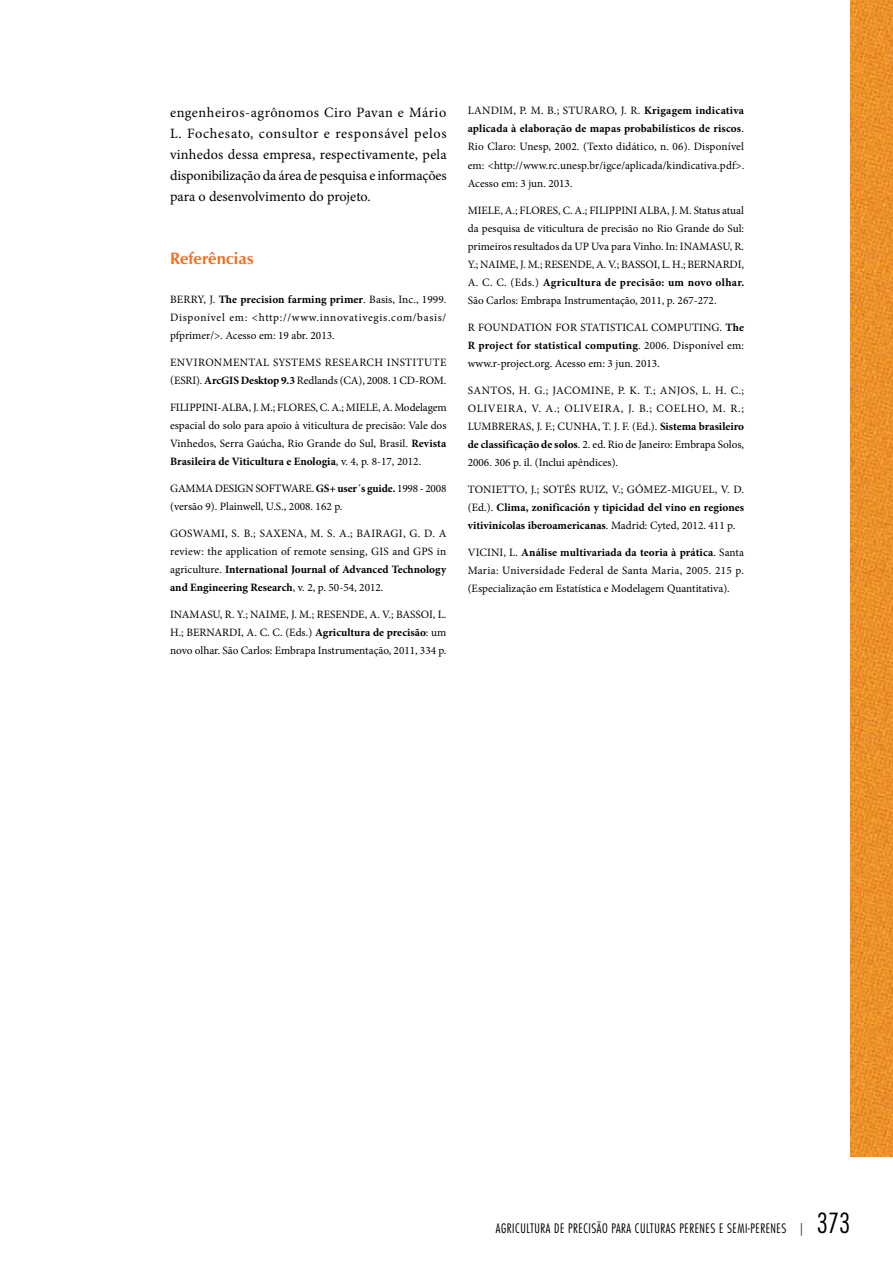
<style>
.page{position:relative;width:893px;height:1263px;background:#fff}
.page>*{position:absolute;margin:0;border:0;box-sizing:border-box;transform-origin:0 0}
.t1{font:700 16.5px "Zapf Humanist 601 BT";color:#f36f21}
.t2{font:14.25px/21px "Minion Pro";letter-spacing:-.005em;color:#000;text-align:justify}
.t3{font:300 condensed 12.75px "Futura";letter-spacing:.04em;color:#000}
.t4{font:11.25px/18px "Minion Pro";color:#000;text-align:justify}
.t5{font:700 11.25px/18px "Minion Pro";color:#000;text-align:justify}
.s1{font-weight:700}
.s2{font-weight:400}
.s3{font-size:27px}
</style>
<div class="page">
<img style="left:850px;top:0;width:43px;height:1157px">
<p class="t2" style="left:170px;top:102px;width:278px">engenheiros-agrônomos Ciro Pavan e Mário L. Fochesato, consultor e responsável pelos vinhedos dessa empresa, respectivamente, pela disponibilização da área de pesquisa e informações para o desenvolvimento do projeto.</p>
<h1 class="t1" style="left:170px;top:248px;width:85px">Referências</h1>
<p class="t4" style="left:170px;top:290px;width:15px">Berry</p>
<p class="t4" style="left:170px;top:290px;width:278px;text-indent:33px">, J. <span class="s1">The precision farming primer</span>. Basis, Inc., 1999.<br>Disponível em: &lt;http://www.innovativegis.com/basis/ pfprimer/&gt;. Acesso em: 19 abr. 2013.</p>
<p class="t4" style="left:170px;top:353px;width:15px">Enviro</p>
<p class="t4" style="left:214px;top:353px;width:18px">Nmental</p>
<p class="t4" style="left:273px;top:353px;width:14px">Systems</p>
<p class="t4" style="left:325px;top:353px;width:16px">Research</p>
<p class="t4" style="left:170px;top:353px;width:278px;text-indent:217px">Institute<br>(ESRI). <span class="s1">ArcGIS Desktop 9.3</span> Redlands (CA), 2008. 1 CD-ROM.</p>
<p class="t4" style="left:170px;top:398px;width:278px">FILIPPINI-ALBA, J. M.; FLORES, C. A.; MIELE, A. Modelagem espacial do solo para apoio à viticultura de precisão: Vale dos Vinhedos, Serra Gaúcha, Rio Grande do Sul, Brasil. <span class="s1">Revista Brasileira de Viticultura e Enologia</span>, v. 4, p. 8-17, 2012.</p>
<p class="t4" style="left:170px;top:479px;width:278px">GAMMA DESIGN SOFTWARE. <span class="s1">GS+ user´s guide.</span> 1998 - 2008 (versão 9). Plainwell, U.S., 2008. 162 p.</p>
<p class="t4" style="left:170px;top:524px;width:278px">GOSWAMI, S. B.; SAXENA, M. S. A.; BAIRAGI, G. D. A review: the application of remote sensing, GIS and GPS in agriculture. <span class="s1">International Journal of Advanced Technology and Engineering Research</span>, v. 2, p. 50-54, 2012.</p>
<p class="t4" style="left:170px;top:605px;width:278px">INAMASU, R. Y.; NAIME, J. M.; RESENDE, A. V.; BASSOI, L.<br>H.; BERNARDI, A. C. C. (Eds.) <span class="s1">Agricultura de precisão</span>: um novo olhar. São Carlos: Embrapa Instrumentação, 2011, 334 p.</p>
<p class="t4" style="left:468px;top:102px;width:278px">LANDIM, P. M. B.; STURARO, J. R. <span class="s1">Krigagem indicativa aplicada à elaboração de mapas probabilísticos de riscos</span>.<br>Rio Claro: Unesp, 2002. (Texto didático, n. 06). Disponível em: &lt;http://www.rc.unesp.br/igce/aplicada/kindicativa.pdf&gt;.<br>Acesso em: 3 jun. 2013.</p>
<p class="t4" style="left:468px;top:201px;width:278px">MIELE, A.; FLORES, C. A.; FILIPPINI ALBA, J. M. Status atual da pesquisa de viticultura de precisão no Rio Grande do Sul: primeiros resultados da UP Uva para Vinho. In: INAMASU, R.<br>Y.; NAIME, J. M.; RESENDE, A. V.; BASSOI, L. H.; BERNARDI, A. C. C. (Eds.) <span class="s1">Agricultura de precisão: um novo olhar.<br></span>São Carlos: Embrapa Instrumentação, 2011, p. 267-272.</p>
<p class="t4" style="left:468px;top:318px;width:278px">R FOUNDATION FOR STATISTICAL COMPUTING. <span class="s1">The R project for statistical computing</span>. 2006. Disponível em: www.r-project.org. Acesso em: 3 jun. 2013.</p>
<p class="t4" style="left:468px;top:381px;width:278px">SANTOS, H. G.; JACOMINE, P. K. T.; ANJOS, L. H. C.; OLIVEIRA, V. A.; OLIVEIRA, J. B.; COELHO, M. R.; LUMBRERAS, J. F.; CUNHA, T. J. F. (Ed.). <span class="s1">Sistema brasileiro de classificação de solos</span>. 2. ed. Rio de Janeiro: Embrapa Solos, 2006. 306 p. il. (Inclui apêndices).</p>
<p class="t5" style="left:468px;top:480px;width:278px"><span class="s2">TONIETTO, J.; SOTÉS RUIZ, V.; GÓMEZ-MIGUEL, V. D. (Ed.).</span> Clima, zonificación y tipicidad del vino en regiones vitivinícolas iberoamericanas<span class="s2">. Madrid: Cyted, 2012. 411 p.</span></p>
<p class="t4" style="left:468px;top:543px;width:278px">VICINI, L. <span class="s1">Análise multivariada da teoria à prática</span>. Santa Maria: Universidade Federal de Santa Maria, 2005. 215 p. (Especialização em Estatística e Modelagem Quantitativa).</p>
<p class="t3" style="left:496px;top:1221px;width:356px">AGRICULTURA DE PRECISÃO PARA CULTURAS PERENES E SEMI-PERENES | <span class="s3">373</span></p>
</div>
